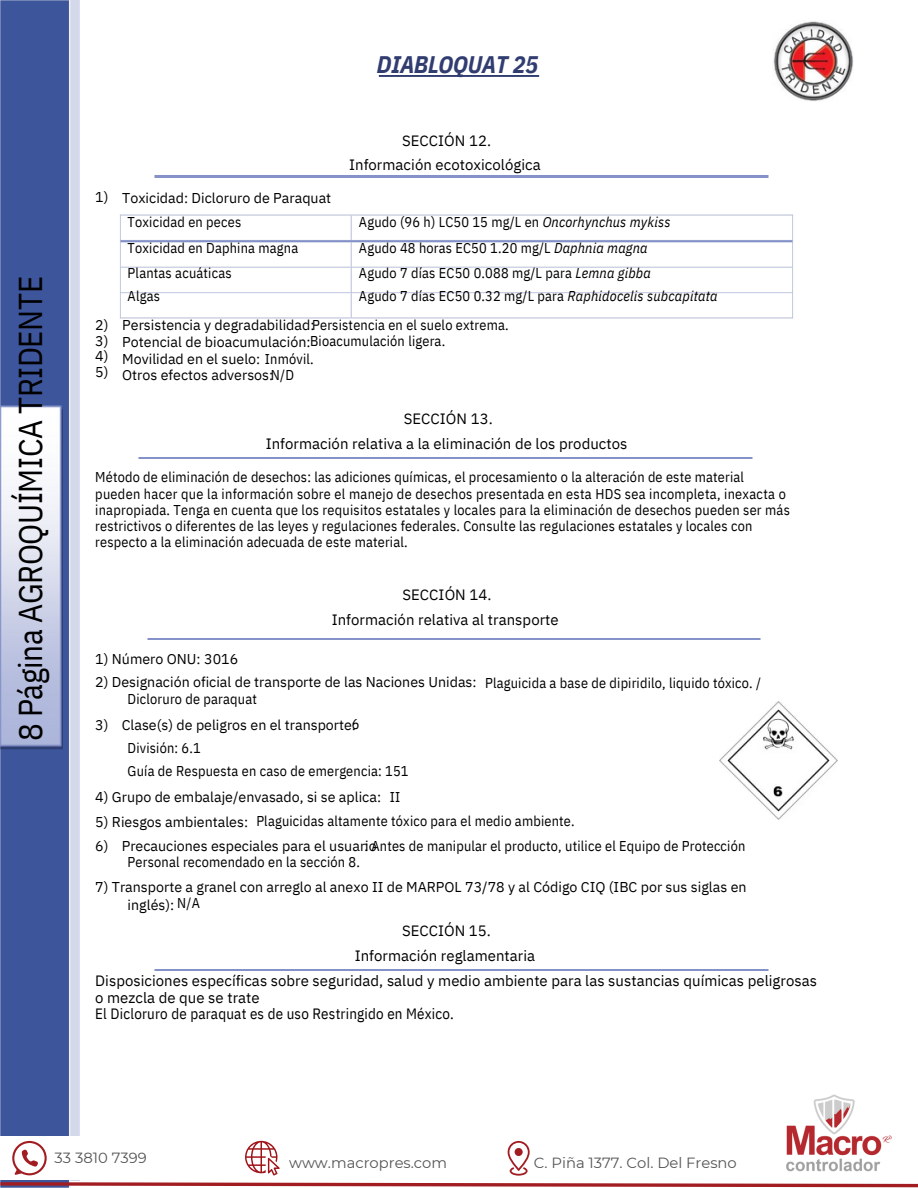
<style>
.page{position:relative;width:918px;height:1188px;background:#fff}
.page>*{position:absolute;margin:0;border:0;box-sizing:border-box;transform-origin:0 0}
.t1{font:33px "IBM Plex Sans Cond";letter-spacing:-.01em;color:#000}
.t2{font:italic 700 24px "IBM Plex Sans Cond";letter-spacing:-.01em;color:#313d70}
.t3{font:15px/24.8px "IBM Plex Sans";letter-spacing:.005em;color:#000;text-align:center}
.t4{font:15px "IBM Plex Sans Cond";letter-spacing:.015em;color:#000}
.t5{font:14.7px "Montserrat";color:#545454}
.t6{font:14.25px/25.8px "IBM Plex Sans Cond";letter-spacing:.015em;color:#000}
.t7{font:14.25px/15.8px "IBM Plex Sans";color:#000;text-align:justify}
.s1{font-style:italic}
.s2{font-family:"IBM Plex Sans Cond"}
</style>
<div class="page">
<img style="left:773px;top:21px;width:80px;height:80px">
<img style="left:378px;top:75px;width:162px;height:2px">
<img style="left:0;top:0;width:78px;height:1136px">
<img style="left:0;top:397px;width:76px;height:357px">
<img style="left:720px;top:701px;width:118px;height:118px">
<img style="left:120px;top:214px;width:673px;height:105px">
<svg style="left:0;top:1141px;width:759px;height:47px"></svg>
<img style="left:759px;top:1094px;width:159px;height:94px">
<h2 class="t2" style="left:377px;top:49px;width:163px">DIABLOQUAT 25</h2>
<p class="t1" style="left:8px;top:741px;width:467px;rotate:-90deg">8 Página AGROQUÍMICA TRIDENTE</p>
<p class="t7" style="left:95px;top:189px;width:15px">1)</p>
<p class="t7" style="left:122px;top:190px;width:211px">Toxicidad: Dicloruro de Paraquat</p>
<p class="t3" style="left:349px;top:128px;width:193px">SECCIÓN 12.<br>Información ecotoxicológica</p>
<p class="t6" style="left:359px;top:209px;width:313px">Agudo (96 h) LC50 15 mg/L en <span class="s1">Oncorhynchus mykiss<br></span>Agudo 48 horas EC50 1.20 mg/L <span class="s1">Daphnia magna</span></p>
<p class="t6" style="left:359px;top:260px;width:293px">Agudo 7 días EC50 0.088 mg/L para <span class="s1">Lemna gibba</span></p>
<p class="t6" style="left:359px;top:283px;width:360px">Agudo 7 días EC50 0.32 mg/L para <span class="s1">Raphidocelis subcapitata</span></p>
<p class="t6" style="left:312px;top:312px;width:198px">Persistencia en el suelo extrema.</p>
<p class="t7" style="left:122px;top:334px;width:324px">Potencial de bioacumulación:<span class="s2">Bioacumulación ligera.</span></p>
<p class="t7" style="left:122px;top:351px;width:193px">Movilidad en el suelo: <span class="s2">Inmóvil.</span></p>
<p class="t6" style="left:271px;top:362px;width:25px">N/D</p>
<p class="t6" style="left:128px;top:209px;width:172px">Toxicidad en peces<br>Toxicidad en Daphina magna</p>
<p class="t6" style="left:128px;top:260px;width:106px">Plantas acuáticas</p>
<p class="t6" style="left:128px;top:283px;width:34px">Algas</p>
<p class="t7" style="left:95px;top:317px;width:15px">2)<br>3)<br>4)<br>5)</p>
<p class="t7" style="left:122px;top:317px;width:194px">Persistencia y degradabilidad:</p>
<p class="t7" style="left:122px;top:367px;width:153px">Otros efectos adversos:</p>
<p class="t3" style="left:266px;top:406px;width:363px">SECCIÓN 13.<br>Información relativa a la eliminación de los productos</p>
<p class="t6" style="left:95px;top:464px;width:650px">Método de eliminación de desechos: las adiciones químicas, el procesamiento o la alteración de este material</p>
<p class="t6" style="left:95px;top:481px;width:692px">pueden hacer que la información sobre el manejo de desechos presentada en esta HDS sea incompleta, inexacta o</p>
<p class="t6" style="left:95px;top:497px;width:696px">inapropiada. Tenga en cuenta que los requisitos estatales y locales para la eliminación de desechos pueden ser más</p>
<p class="t6" style="left:95px;top:513px;width:659px">restrictivos o diferentes de las leyes y regulaciones federales. Consulte las regulaciones estatales y locales con</p>
<p class="t6" style="left:95px;top:528px;width:314px">respecto a la eliminación adecuada de este material.</p>
<p class="t3" style="left:332px;top:582px;width:229px">SECCIÓN 14.<br>Información relativa al transporte</p>
<p class="t7" style="left:95px;top:650px;width:145px">1) Número ONU: 3016</p>
<h3 class="t7" style="left:95px;top:674px;width:383px">2) Designación oficial de transporte de las Naciones Unidas:</h3>
<p class="t6" style="left:128px;top:686px;width:131px">Dicloruro de paraquat</p>
<p class="t7" style="left:95px;top:717px;width:15px">3)</p>
<p class="t7" style="left:122px;top:717px;width:236px">Clase(s) de peligros en el transporte:</p>
<p class="t6" style="left:352px;top:711px;width:9px">6</p>
<p class="t6" style="left:485px;top:670px;width:278px">Plaguicida a base de dipiridilo, liquido tóxico. /</p>
<p class="t6" style="left:128px;top:735px;width:75px">División: 6.1</p>
<p class="t6" style="left:128px;top:758px;width:283px">Guía de Respuesta en caso de emergencia: 151</p>
<p class="t6" style="left:390px;top:784px;width:12px">II</p>
<p class="t6" style="left:256px;top:808px;width:320px">Plaguicidas altamente tóxico para el medio ambiente.</p>
<p class="t6" style="left:364px;top:833px;width:382px">: Antes de manipular el producto, utilice el Equipo de Protección</p>
<p class="t6" style="left:128px;top:849px;width:234px">Personal recomendado en la sección 8.</p>
<h3 class="t6" style="left:177px;top:890px;width:24px">N/A</h3>
<p class="t7" style="left:95px;top:789px;width:287px">4) Grupo de embalaje/envasado, si se aplica:</p>
<p class="t7" style="left:95px;top:813px;width:154px">5) Riesgos ambientales:</p>
<p class="t7" style="left:95px;top:838px;width:15px">6)</p>
<p class="t7" style="left:122px;top:838px;width:257px">Precauciones especiales para el usuario</p>
<p class="t7" style="left:95px;top:879px;width:653px">7) Transporte a granel con arreglo al anexo II de MARPOL 73/78 y al Código CIQ (IBC por sus siglas en</p>
<h3 class="t7" style="left:128px;top:897px;width:48px">inglés):</h3>
<p class="t3" style="left:355px;top:918px;width:182px">SECCIÓN 15.<br>Información reglamentaria</p>
<p class="t3" style="left:95px;top:968px;width:723px">Disposiciones específicas sobre seguridad, salud y medio ambiente para las sustancias químicas peligrosas</p>
<p class="t3" style="left:95px;top:985px;width:166px">o mezcla de que se trate</p>
<p class="t4" style="left:95px;top:1004px;width:360px">El Dicloruro de paraquat es de uso Restringido en México.</p>
<p class="t5" style="left:55px;top:1149px;width:94px">33 3810 7399</p>
<p class="t5" style="left:289px;top:1153px;width:160px">www.macropres.com</p>
<p class="t5" style="left:534px;top:1153px;width:204px">C. Piña 1377. Col. Del Fresno</p>
</div>
